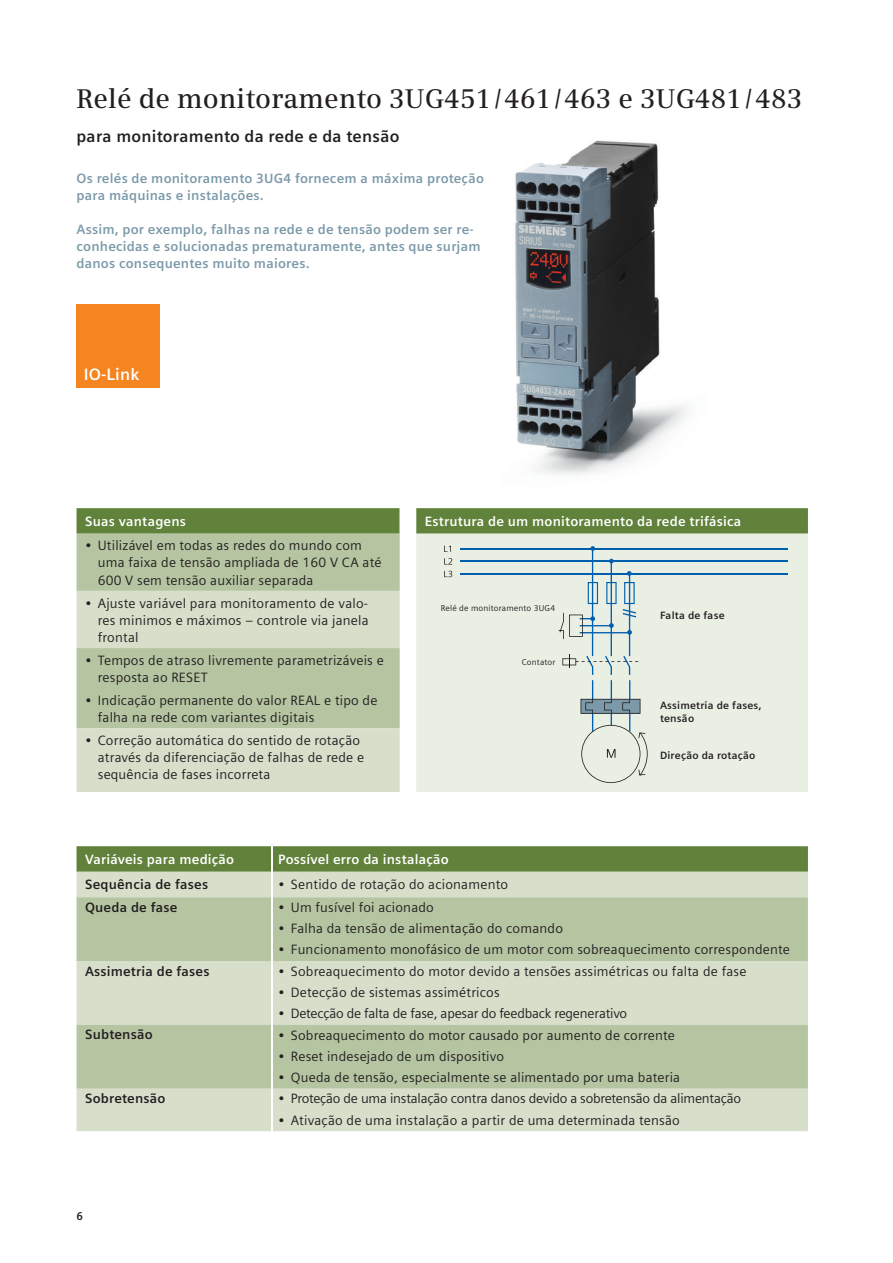
<style>
.page{position:relative;width:893px;height:1263px;background:#fff}
.page>*{position:absolute;margin:0;border:0;box-sizing:border-box;transform-origin:0 0}
.t1{font:600 27px "Siemens Serif";letter-spacing:.005em;color:#231f20}
.t2{font:700 16.5px "Siemens Sans";letter-spacing:.015em;color:#231f20}
.t3{font:700 16.5px "Siemens Sans";letter-spacing:.015em;color:#fff}
.t4{font:13.5px/17px "Siemens Sans";letter-spacing:.015em;color:#231f20}
.t5{font:700 13.5px/17px "Siemens Sans";letter-spacing:.015em;color:#7b99a9}
.t6{font:13.5px "Siemens Sans";letter-spacing:-.015em;color:#231f20}
.t7{font:700 13.5px "Siemens Sans";letter-spacing:.015em;color:#fff}
.t8{font:700 13.5px "Siemens Sans";letter-spacing:.015em;color:#231f20}
.t9{font:700 11.25px "Siemens Sans";color:#231f20}
.t10{font:700 10.5px/14px "Siemens Sans";letter-spacing:.02em;color:#231f20}
.t11{font:8.4px "Siemens Sans";letter-spacing:.02em;color:#231f20}
</style>
<div class="page">
<img style="left:515px;top:140px;width:172px;height:335px">
<div style="left:77px;top:304px;width:83px;height:84px;background:#f58520"></div>
<svg style="left:77px;top:508px;width:731px;height:284px;background:#ccd7c1"></svg>
<svg style="left:77px;top:846px;width:731px;height:26px;background:#64843f"></svg>
<div style="left:77px;top:872px;width:731px;height:259px;background:#d7dfcb"></div>
<svg style="left:77px;top:897px;width:731px;height:192px;background:#c0cdaf"></svg>
<hr style="left:271px;top:846px;width:2px;height:26px;background:#fff">
<hr style="left:271px;top:872px;width:2px;height:25px;background:#fff">
<hr style="left:271px;top:897px;width:2px;height:21px;background:#fff">
<hr style="left:271px;top:918px;width:2px;height:22px;background:#fff">
<hr style="left:271px;top:940px;width:2px;height:21px;background:#fff">
<hr style="left:271px;top:961px;width:2px;height:21px;background:#fff">
<hr style="left:271px;top:982px;width:2px;height:21px;background:#fff">
<hr style="left:271px;top:1003px;width:2px;height:22px;background:#fff">
<hr style="left:271px;top:1025px;width:2px;height:21px;background:#fff">
<hr style="left:271px;top:1046px;width:2px;height:21px;background:#fff">
<hr style="left:271px;top:1067px;width:2px;height:22px;background:#fff">
<hr style="left:271px;top:1089px;width:2px;height:21px;background:#fff">
<hr style="left:271px;top:1110px;width:2px;height:21px;background:#fff">
<h1 class="t1" style="left:77px;top:83px;width:727px">Relé de monitoramento 3UG451 / 461 / 463 e 3UG481 / 483</h1>
<p class="t2" style="left:77px;top:127px;width:324px">para monitoramento da rede e da tensão</p>
<p class="t5" style="left:77px;top:170px;width:409px">Os relés de monitoramento 3UG4 fornecem a máxima proteção para máquinas e instalações.</p>
<p class="t5" style="left:77px;top:221px;width:406px">Assim, por exemplo, falhas na rede e de tensão podem ser re&shy;conhecidas e solucionadas prematuramente, antes que surjam danos consequentes muito maiores.</p>
<p class="t3" style="left:84px;top:365px;width:57px">IO-Link</p>
<p class="t7" style="left:85px;top:514px;width:103px">Suas vantagens</p>
<p class="t7" style="left:425px;top:514px;width:318px">Estrutura de um monitoramento da rede trifásica</p>
<p class="t4" style="left:98px;top:537px;width:285px;text-indent:-13px">• Utilizável em todas as redes do mundo com uma faixa de tensão ampliada de 160 V CA até<br>600 V sem tensão auxiliar separada</p>
<p class="t4" style="left:98px;top:595px;width:272px;text-align:justify;text-indent:-13px">• Ajuste variável para monitoramento de valo&shy;res minimos e máximos – controle via janela frontal</p>
<p class="t4" style="left:98px;top:652px;width:287px;text-indent:-13px">• Tempos de atraso livremente parametrizáveis e resposta ao RESET</p>
<p class="t4" style="left:98px;top:692px;width:281px;text-indent:-13px">• Indicação permanente do valor REAL e tipo de falha na rede com variantes digitais</p>
<p class="t4" style="left:98px;top:732px;width:268px;text-indent:-13px">• Correção automática do sentido de rotação através da diferenciação de falhas de rede e sequência de fases incorreta</p>
<p class="t11" style="left:441px;top:604px;width:116px">Relé de monitoramento 3UG4</p>
<p class="t10" style="left:660px;top:608px;width:66px">Falta de fase</p>
<p class="t11" style="left:522px;top:658px;width:35px">Contator</p>
<p class="t10" style="left:660px;top:698px;width:103px">Assimetria de fases, tensão</p>
<p class="t10" style="left:660px;top:749px;width:97px">Direção da rotação</p>
<p class="t7" style="left:85px;top:852px;width:151px">Variáveis para medição</p>
<p class="t7" style="left:278px;top:852px;width:172px">Possível erro da instalação</p>
<p class="t8" style="left:85px;top:876px;width:125px">Sequência de fases</p>
<p class="t4" style="left:278px;top:875px;width:231px">• Sentido de rotação do acionamento</p>
<p class="t8" style="left:85px;top:899px;width:94px">Queda de fase</p>
<p class="t4" style="left:278px;top:899px;width:157px">• Um fusível foi acionado</p>
<p class="t4" style="left:278px;top:920px;width:286px">• Falha da tensão de alimentação do comando</p>
<p class="t4" style="left:278px;top:941px;width:513px">• Funcionamento monofásico de um motor com sobreaquecimento correspondente</p>
<p class="t8" style="left:85px;top:963px;width:126px">Assimetria de fases</p>
<p class="t4" style="left:278px;top:963px;width:470px">• Sobreaquecimento do motor devido a tensões assimétricas ou falta de fase</p>
<p class="t4" style="left:278px;top:984px;width:223px">• Detecção de sistemas assimétricos</p>
<p class="t6" style="left:278px;top:1006px;width:351px">• Detecção de falta de fase, apesar do feedback regenerativo</p>
<p class="t8" style="left:85px;top:1027px;width:69px">Subtensão</p>
<p class="t4" style="left:278px;top:1026px;width:398px">• Sobreaquecimento do motor causado por aumento de corrente</p>
<p class="t4" style="left:278px;top:1048px;width:227px">• Reset indesejado de um dispositivo</p>
<p class="t4" style="left:278px;top:1069px;width:404px">• Queda de tensão, especialmente se alimentado por uma bateria</p>
<p class="t8" style="left:85px;top:1091px;width:82px">Sobretensão</p>
<p class="t6" style="left:278px;top:1091px;width:465px">• Proteção de uma instalação contra danos devido a sobretensão da alimentação</p>
<p class="t4" style="left:278px;top:1111px;width:403px">• Ativação de uma instalação a partir de uma determinada tensão</p>
<p class="t9" style="left:77px;top:1209px;width:8px">6</p>
</div>
